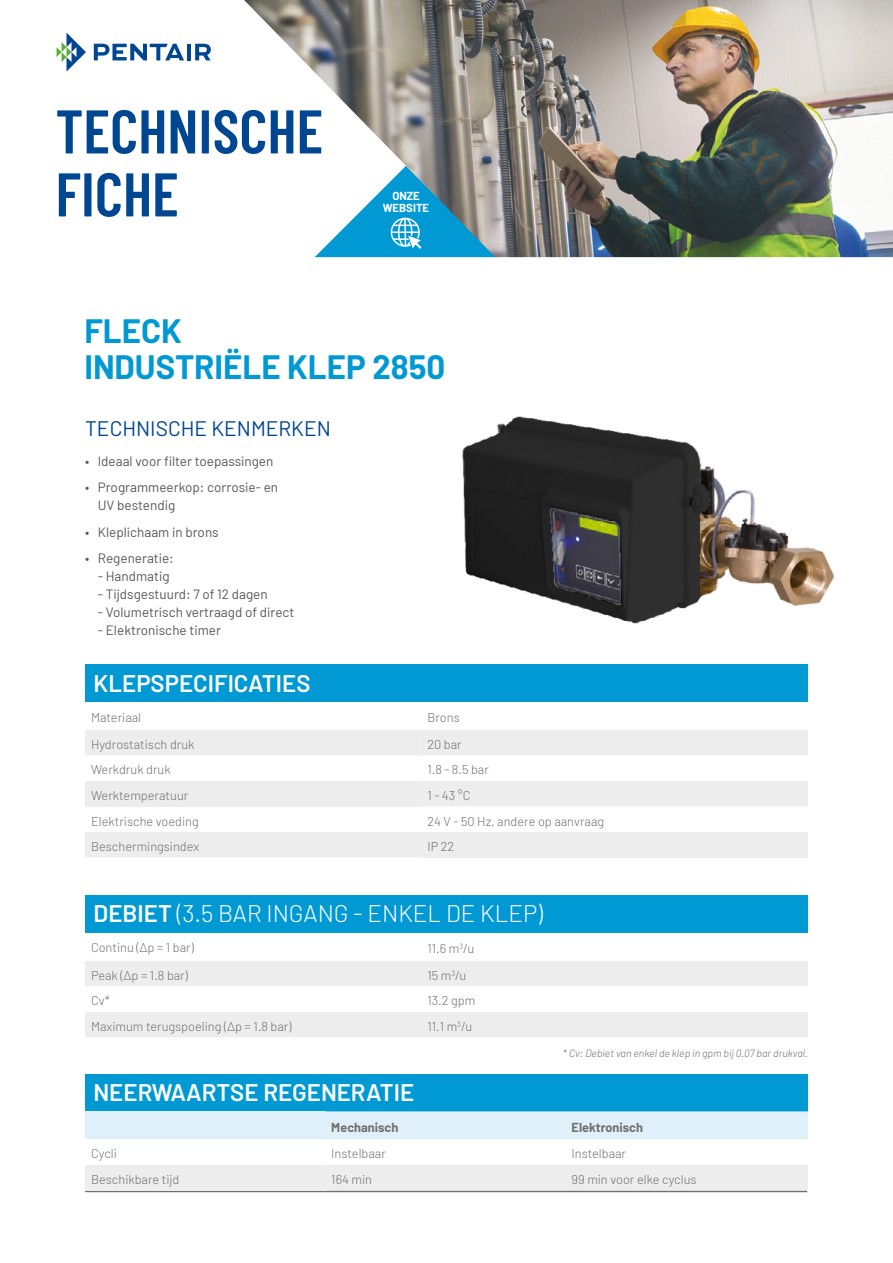
<style>
.page{position:relative;width:893px;height:1263px;background:#fff}
.page>*{position:absolute;margin:0;border:0;box-sizing:border-box;transform-origin:0 0}
.t1{font:600 61.5px/63px "Barlow Condensed";color:#004691}
.t2{font:700 33px/36px "Barlow";color:#0099d4}
.t3{font:600 24px "Barlow";color:#fff}
.t4{font:300 24px "Barlow";color:#fff}
.t5{font:21px "Barlow";color:#004691}
.t6{font:13.5px/18px "Barlow";color:#575756}
.t7{font:300 12.75px "Barlow";color:#706f6f}
.t8{font:700 12.75px "Barlow";color:#706f6f}
.t9{font:700 11.4px/11.4px "Barlow";color:#fff;text-align:center}
.t10{font:italic 300 10.5px "Barlow";color:#706f6f}
.s1{font-weight:600}
</style>
<div class="page">
<hr style="left:85px;top:1191px;width:722px;height:1px;background:#706f6f">
<img style="left:244px;top:0;width:649px;height:257px">
<svg style="left:57px;top:33px;width:29px;height:39px"></svg>
<svg style="left:94px;top:44px;width:90px;height:16px"></svg>
<hr style="left:187px;top:44px;width:4px;height:16px;background:#004691">
<svg style="left:195px;top:44px;width:16px;height:16px"></svg>
<svg style="left:315px;top:166px;width:182px;height:91px"></svg>
<div style="left:85px;top:664px;width:723px;height:38px;background:#0099d4"></div>
<svg style="left:85px;top:730px;width:723px;height:127px"></svg>
<div style="left:85px;top:781px;width:336px;height:25px;background:#ededed"></div>
<div style="left:421px;top:832px;width:387px;height:25px;background:#ededed"></div>
<div style="left:85px;top:895px;width:723px;height:38px;background:#0099d4"></div>
<div style="left:85px;top:961px;width:723px;height:76px;background:#ededed"></div>
<svg style="left:85px;top:986px;width:723px;height:26px"></svg>
<div style="left:85px;top:1074px;width:723px;height:37px;background:#0099d4"></div>
<svg style="left:85px;top:1111px;width:723px;height:79px"></svg>
<img style="left:462px;top:416px;width:373px;height:208px">
<h1 class="t1" style="left:56px;top:98px;width:269px">TECHNISCHE<br>FICHE</h1>
<p class="t9" style="left:383px;top:190px;width:48px">ONZE<br>WEBSITE</p>
<h2 class="t2" style="left:84px;top:313px;width:362px">FLECK<br>INDUSTRIËLE KLEP 2850</h2>
<h3 class="t5" style="left:85px;top:415px;width:247px">TECHNISCHE KENMERKEN</h3>
<p class="t6" style="left:85px;top:452px;width:190px">• Ideaal voor filter toepassingen</p>
<p class="t6" style="left:98px;top:478px;width:182px;text-indent:-13px">• Programmeerkop: corrosie- en<br>UV bestendig</p>
<p class="t6" style="left:85px;top:523px;width:135px">• Kleplichaam in brons</p>
<p class="t6" style="left:85px;top:549px;width:90px">• Regeneratie:</p>
<p class="t6" style="left:98px;top:567px;width:73px">- Handmatig</p>
<p class="t6" style="left:98px;top:585px;width:171px">- Tijdsgestuurd: 7 of 12 dagen</p>
<p class="t6" style="left:98px;top:603px;width:198px">- Volumetrisch vertraagd of direct</p>
<p class="t6" style="left:98px;top:621px;width:125px">- Elektronische timer</p>
<h3 class="t3" style="left:94px;top:668px;width:218px">KLEPSPECIFICATIES</h3>
<p class="t7" style="left:91px;top:710px;width:52px">Materiaal</p>
<p class="t7" style="left:427px;top:710px;width:34px">Brons</p>
<p class="t7" style="left:91px;top:736px;width:105px">Hydrostatisch druk</p>
<p class="t7" style="left:427px;top:736px;width:36px">20 bar</p>
<p class="t7" style="left:91px;top:762px;width:81px">Werkdruk druk</p>
<p class="t7" style="left:427px;top:762px;width:63px">1.8 - 8.5 bar</p>
<p class="t7" style="left:91px;top:787px;width:99px">Werktemperatuur</p>
<p class="t7" style="left:427px;top:787px;width:44px">1 - 43 °C</p>
<p class="t7" style="left:91px;top:813px;width:109px">Elektrische voeding</p>
<p class="t7" style="left:427px;top:813px;width:178px">24 V - 50 Hz, andere op aanvraag</p>
<p class="t7" style="left:91px;top:838px;width:110px">Beschermingsindex</p>
<p class="t7" style="left:427px;top:838px;width:28px">IP 22</p>
<h3 class="t4" style="left:94px;top:899px;width:451px"><span class="s1">DEBIET</span> (3.5 BAR INGANG - ENKEL DE KLEP)</h3>
<p class="t7" style="left:91px;top:939px;width:104px">Continu (Δp = 1 bar)</p>
<p class="t7" style="left:427px;top:941px;width:48px">11.6 m<sup>3</sup>/u</p>
<p class="t7" style="left:91px;top:967px;width:98px">Peak (Δp = 1.8 bar)</p>
<p class="t7" style="left:427px;top:967px;width:40px">15 m<sup>3</sup>/u</p>
<p class="t7" style="left:91px;top:992px;width:20px">Cv*</p>
<p class="t7" style="left:427px;top:993px;width:49px">13.2 gpm</p>
<p class="t7" style="left:91px;top:1018px;width:202px">Maximum terugspoeling (Δp = 1.8 bar)</p>
<p class="t7" style="left:427px;top:1018px;width:46px">11.1 m<sup>3</sup>/u</p>
<h3 class="t3" style="left:94px;top:1077px;width:322px">NEERWAARTSE REGENERATIE</h3>
<p class="t10" style="left:563px;top:1046px;width:246px">* Cv: Debiet van enkel de klep in gpm bij 0.07 bar drukval.</p>
<p class="t8" style="left:331px;top:1119px;width:69px">Mechanisch</p>
<p class="t8" style="left:572px;top:1119px;width:73px">Elektronisch</p>
<p class="t7" style="left:91px;top:1146px;width:27px">Cycli</p>
<p class="t7" style="left:331px;top:1146px;width:56px">Instelbaar</p>
<p class="t7" style="left:572px;top:1146px;width:56px">Instelbaar</p>
<p class="t7" style="left:91px;top:1171px;width:90px">Beschikbare tijd</p>
<p class="t7" style="left:331px;top:1171px;width:42px">164 min</p>
<p class="t7" style="left:572px;top:1171px;width:127px">99 min voor elke cyclus</p>
</div>
